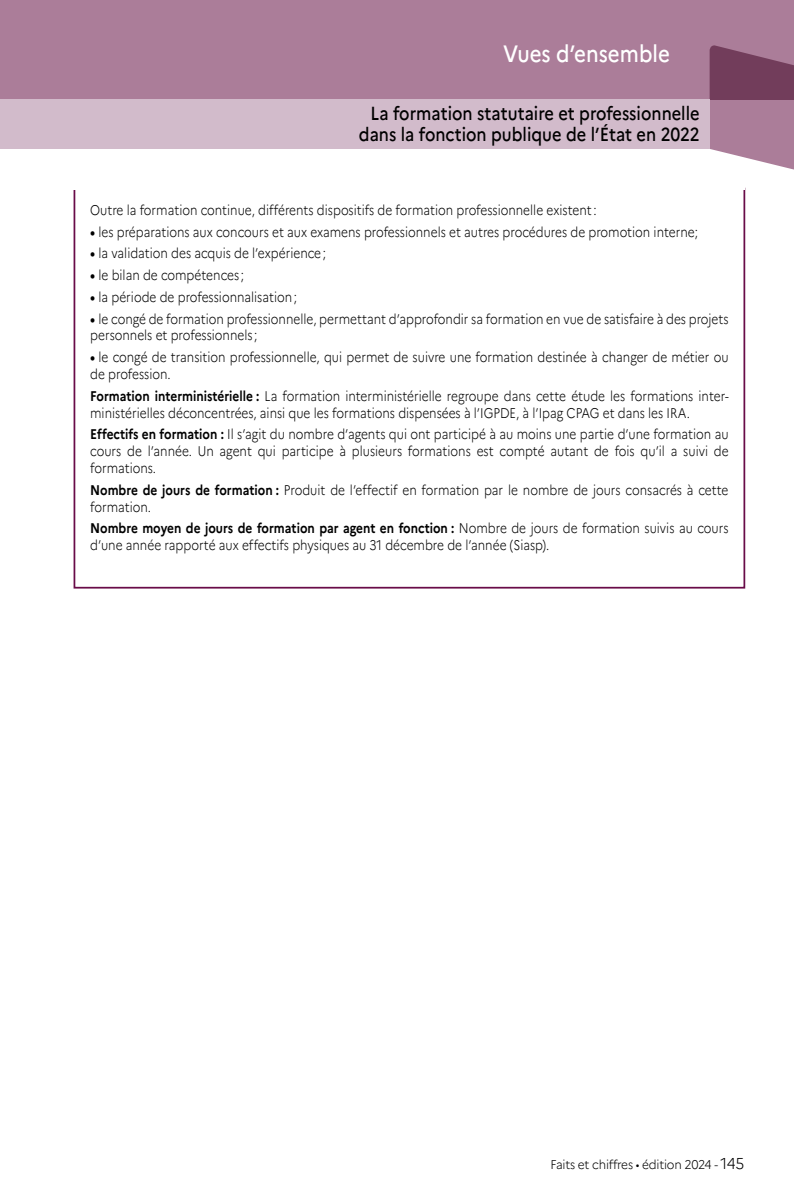
<style>
.page{position:relative;width:794px;height:1191px;background:#fff}
.page>*{position:absolute;margin:0;border:0;box-sizing:border-box;transform-origin:0 0}
.t1{font:500 23.62px "Marianne";color:#fff;scale:.87 1}
.t2{font:500 18.9px/21px "Marianne";color:#000;text-align:right;scale:.87 1}
._06_Encadre_TC{font:300 14px/16.8px "Marianne";color:#000;scale:.85 1}
.t3{font:300 12.6px "Marianne";letter-spacing:-.02em;color:#000;scale:.94 1}
.s1{font-weight:700}
.s2{font-size:15.75px}
</style>
<div class="page">
<div style="left:0;top:0;width:794px;height:99px;background:#ab7d99"></div>
<svg style="left:709px;top:45px;width:85px;height:125px"></svg>
<div style="left:0;top:99px;width:709px;height:50px;background:#d2bbcb"></div>
<h1 class="t1" style="left:503px;top:39px;width:193px">Vues d’ensemble</h1>
<h2 class="t2" style="left:359px;top:102px;width:393px">La formation statutaire et professionnelle dans la fonction publique de l’État en 2022</h2>
<p class="_06_Encadre_TC" style="left:90px;top:201px;width:597px">Outre la formation continue, différents dispositifs de formation professionnelle existent :</p>
<p class="_06_Encadre_TC" style="left:90px;top:223px;width:716px"><span class="s1">•</span> les préparations aux concours et aux examens professionnels et autres procédures de promotion interne;</p>
<p class="_06_Encadre_TC" style="left:90px;top:245px;width:279px"><span class="s1">•</span> la validation des acquis de l’expérience;</p>
<p class="_06_Encadre_TC" style="left:90px;top:267px;width:182px"><span class="s1">•</span> le bilan de compétences ;</p>
<p class="_06_Encadre_TC" style="left:90px;top:288px;width:245px"><span class="s1">•</span> la période de professionnalisation;</p>
<p class="_06_Encadre_TC" style="left:90px;top:310px;width:752px"><span class="s1">•</span> le congé de formation professionnelle, permettant d’approfondir sa formation en vue de satisfaire à des projets</p>
<p class="_06_Encadre_TC" style="left:90px;top:349px;width:752px"><span class="s1">•</span> le congé de transition professionnelle, qui permet de suivre une formation destinée à changer de métier ou</p>
<p class="_06_Encadre_TC" style="left:90px;top:327px;width:198px">personnels et professionnels ;</p>
<p class="_06_Encadre_TC" style="left:90px;top:366px;width:96px">de profession.</p>
<p class="_06_Encadre_TC" style="left:90px;top:387px;width:752px"><span class="s1">Formation interministérielle :</span> La formation interministérielle regroupe dans cette étude les formations inter&shy;ministérielles déconcentrées, ainsi que les formations dispensées à l’IGPDE, à l’Ipag CPAG et dans les IRA.</p>
<p class="_06_Encadre_TC" style="left:90px;top:426px;width:752px;text-align:justify"><span class="s1">Effectifs en formation :</span> Il s’agit du nombre d’agents qui ont participé à au moins une partie d’une formation au cours de l’année. Un agent qui participe à plusieurs formations est compté autant de fois qu’il a suivi de formations.</p>
<p class="_06_Encadre_TC" style="left:90px;top:481px;width:752px"><span class="s1">Nombre de jours de formation :</span> Produit de l’effectif en formation par le nombre de jours consacrés à cette formation.</p>
<p class="_06_Encadre_TC" style="left:90px;top:520px;width:752px"><span class="s1">Nombre moyen de jours de formation par agent en fonction :</span> Nombre de jours de formation suivis au cours d’une année rapporté aux effectifs physiques au 31 décembre de l’année (Siasp).</p>
<p class="t3" style="left:550px;top:1157px;width:208px">Faits et chiffres • édition 2024 - <span class="s2">145</span></p>
</div>
